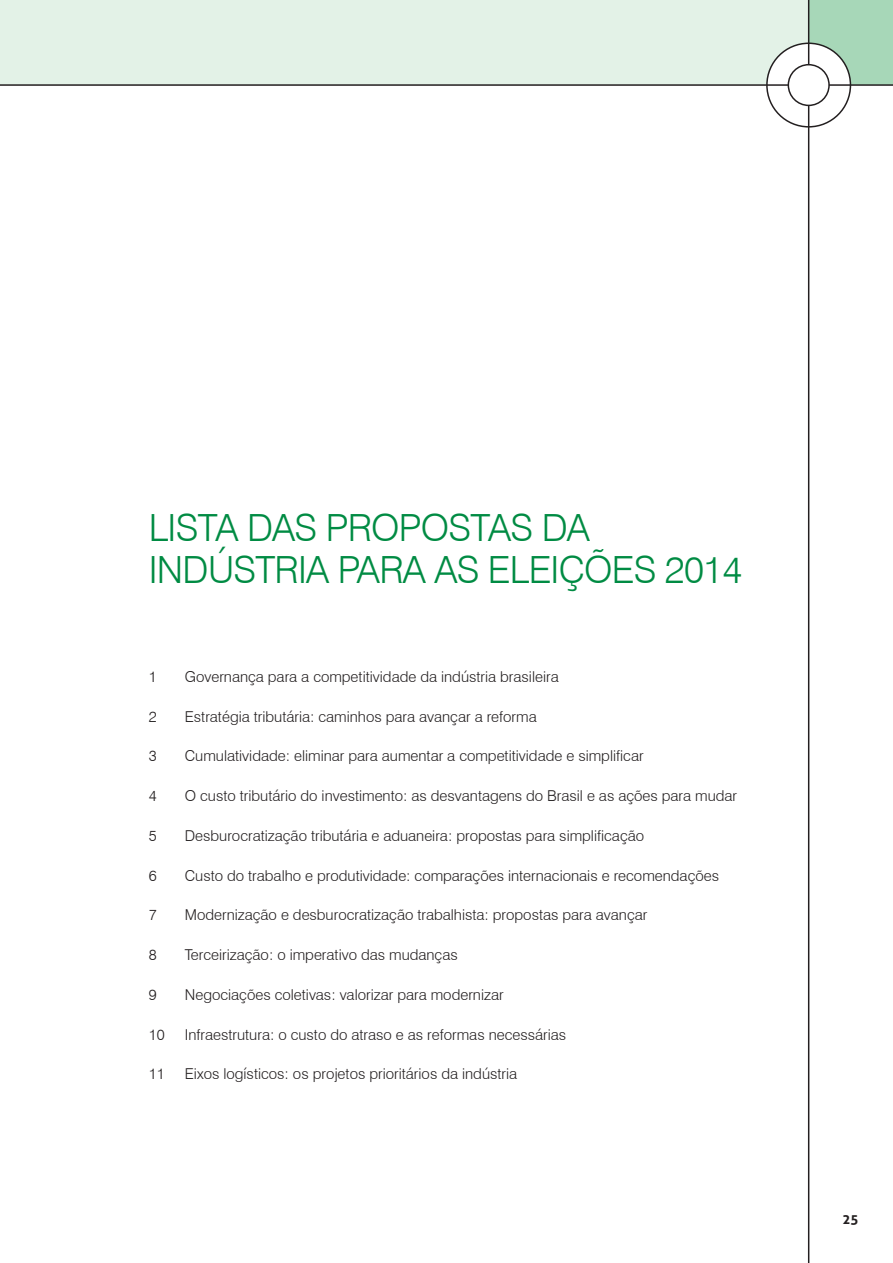
<style>
.page{position:relative;width:893px;height:1263px;background:#fff}
.page>*{position:absolute;margin:0;border:0;box-sizing:border-box;transform-origin:0 0}
.t1{font:300 37.5px/42px "Swiss 721 BT";letter-spacing:-.02em;color:#008b43}
.t2{font:300 15px "Swiss 721 BT";color:#231f20}
.t3{font:700 13.5px "Aller";color:#231f20}
</style>
<div class="page">
<div style="left:809px;top:0;width:84px;height:85px;background:#a7d7b8"></div>
<div style="left:0;top:0;width:808px;height:85px;background:#e3f2e7"></div>
<hr style="left:808px;top:0;width:1px;height:1263px;background:#231f20">
<hr style="left:0;top:84px;width:893px;height:2px;background:#231f20">
<div style="left:767px;top:43px;width:83px;height:84px;background:#fff;border-radius:50%"></div>
<hr style="left:808px;top:43px;width:1px;height:84px;background:#231f20">
<hr style="left:767px;top:84px;width:83px;height:2px;background:#231f20">
<div style="left:766px;top:43px;width:85px;height:85px;border:2px solid #231f20;border-radius:50%"></div>
<div style="left:788px;top:65px;width:41px;height:40px;background:#fff;border-radius:50%"></div>
<div style="left:788px;top:64px;width:42px;height:42px;border:2px solid #231f20;border-radius:50%"></div>
<h1 class="t1" style="left:149px;top:506px;width:595px">LISTA DAS PROPOSTAS DA<br>INDÚSTRIA PARA AS ELEIÇÕES 2014</h1>
<p class="t2" style="left:149px;top:667px;width:9px">1</p>
<p class="t2" style="left:185px;top:667px;width:375px">Governança para a competitividade da indústria brasileira</p>
<p class="t2" style="left:149px;top:707px;width:9px">2</p>
<p class="t2" style="left:185px;top:707px;width:353px">Estratégia tributária: caminhos para avançar a reforma</p>
<p class="t2" style="left:149px;top:747px;width:9px">3</p>
<p class="t2" style="left:185px;top:747px;width:460px">Cumulatividade: eliminar para aumentar a competitividade e simplificar</p>
<p class="t2" style="left:149px;top:787px;width:9px">4</p>
<p class="t2" style="left:185px;top:787px;width:554px">O custo tributário do investimento: as desvantagens do Brasil e as ações para mudar</p>
<p class="t2" style="left:149px;top:826px;width:9px">5</p>
<p class="t2" style="left:185px;top:826px;width:461px">Desburocratização tributária e aduaneira: propostas para simplificação</p>
<p class="t2" style="left:149px;top:866px;width:9px">6</p>
<p class="t2" style="left:185px;top:866px;width:536px">Custo do trabalho e produtividade: comparações internacionais e recomendações</p>
<p class="t2" style="left:149px;top:906px;width:9px">7</p>
<p class="t2" style="left:185px;top:906px;width:464px">Modernização e desburocratização trabalhista: propostas para avançar</p>
<p class="t2" style="left:149px;top:946px;width:9px">8</p>
<p class="t2" style="left:185px;top:946px;width:274px">Terceirização: o imperativo das mudanças</p>
<p class="t2" style="left:149px;top:985px;width:9px">9</p>
<p class="t2" style="left:185px;top:985px;width:320px">Negociações coletivas: valorizar para modernizar</p>
<p class="t2" style="left:149px;top:1025px;width:17px">10</p>
<p class="t2" style="left:185px;top:1025px;width:383px">Infraestrutura: o custo do atraso e as reformas necessárias</p>
<p class="t2" style="left:149px;top:1065px;width:17px">11</p>
<p class="t2" style="left:185px;top:1065px;width:334px">Eixos logísticos: os projetos prioritários da indústria</p>
<p class="t3" style="left:842px;top:1211px;width:18px">25</p>
</div>
